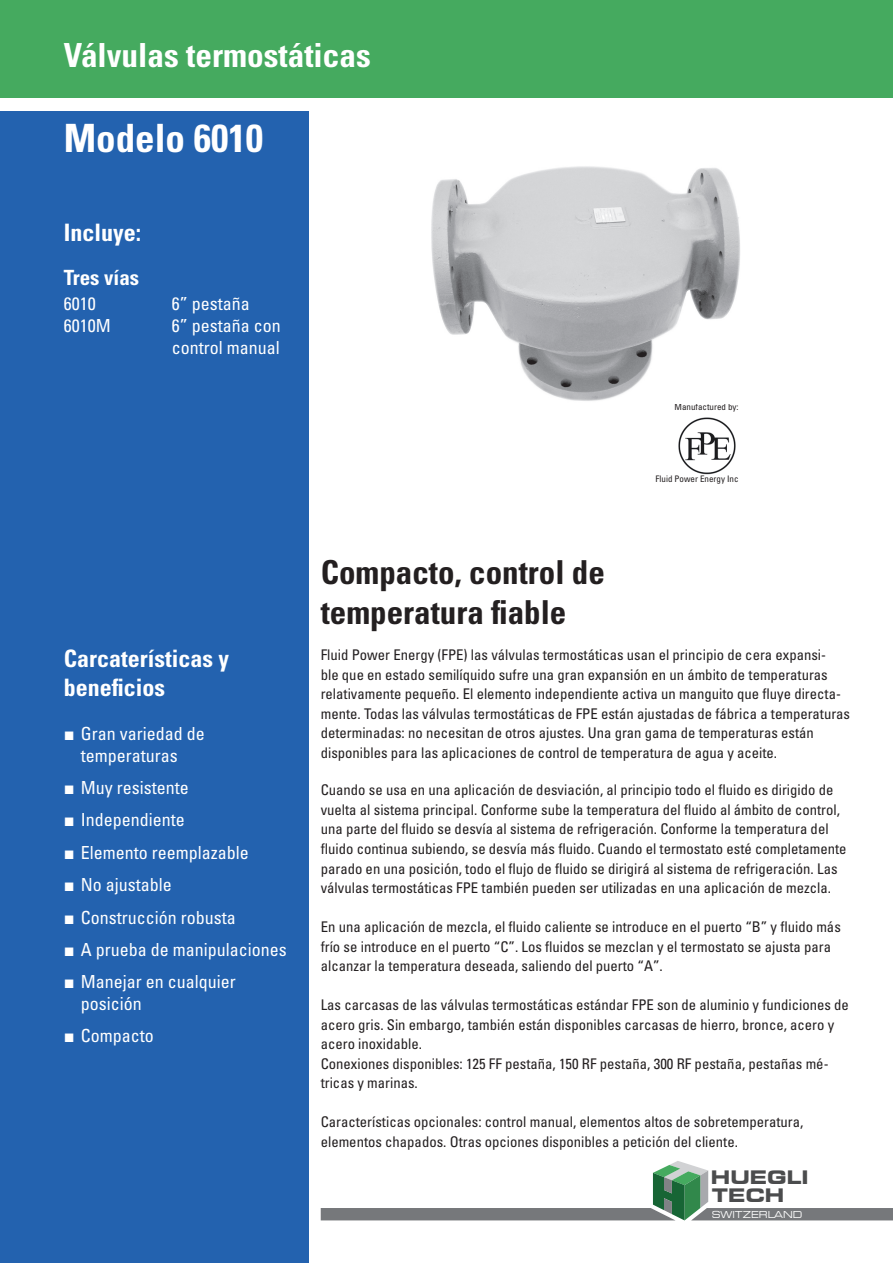
<style>
.page{position:relative;width:893px;height:1263px;background:#fff}
.page>*{position:absolute;margin:0;border:0;box-sizing:border-box;transform-origin:0 0}
.t1{font:700 condensed 39px "Univers LT Std";color:#fff}
.t2{font:700 condensed 33.15px "Univers LT Std";color:#fff}
.t3{font:700 condensed 33px/39.6px "Univers LT Std";color:#231f20}
.t4{font:700 condensed 24px/28.8px "Univers LT Std";color:#fff}
.t5{font:700 condensed 21px "Univers LT Std";color:#fff}
.t6{font:700 expanded 18.45px/17.9px "Square 721 BT";color:#4b4c4d}
.t7{font:condensed 18px/21.6px "Univers LT Std";color:#fff}
.t8{font:condensed 14.7px/19.5px "Univers LT Std";color:#231f20}
.t9{font:expanded 9.45px "Square 721 BT";color:#fff;scale:.96 1}
.t10{font:condensed 9px "Univers LT Std";color:#231f20}
.s1{font-family:"Franklin Gothic";font-stretch:normal}
</style>
<div class="page">
<div style="left:0;top:0;width:893px;height:98px;background:#45aa5f"></div>
<div style="left:0;top:111px;width:309px;height:1152px;background:#2362af"></div>
<svg style="left:321px;top:1161px;width:572px;height:59px"></svg>
<img style="left:678px;top:417px;width:58px;height:58px">
<img style="left:431px;top:166px;width:309px;height:235px">
<h2 class="t2" style="left:64px;top:34px;width:308px">Válvulas termostáticas</h2>
<h1 class="t1" style="left:64px;top:114px;width:201px">Modelo 6010</h1>
<h3 class="t4" style="left:64px;top:218px;width:79px">Incluye:</h3>
<h3 class="t5" style="left:64px;top:265px;width:77px">Tres vías</h3>
<p class="t7" style="left:64px;top:293px;width:33px">6010</p>
<p class="t7" style="left:172px;top:293px;width:79px">6” pestaña</p>
<p class="t7" style="left:64px;top:315px;width:48px">6010M</p>
<p class="t7" style="left:172px;top:315px;width:110px">6” pestaña con control manual</p>
<h3 class="t4" style="left:64px;top:644px;width:167px">Carcaterísticas y beneficios</h3>
<p class="t7" style="left:64px;top:722px;width:142px;text-align:center"><span class="s1">■</span> Gran variedad de temperaturas</p>
<p class="t7" style="left:64px;top:776px;width:126px"><span class="s1">■</span> Muy resistente</p>
<p class="t7" style="left:64px;top:809px;width:123px"><span class="s1">■</span> Independiente</p>
<p class="t7" style="left:64px;top:841px;width:186px"><span class="s1">■</span> Elemento reemplazable</p>
<p class="t7" style="left:64px;top:874px;width:109px"><span class="s1">■</span> No ajustable</p>
<p class="t7" style="left:64px;top:906px;width:173px"><span class="s1">■</span> Construcción robusta</p>
<p class="t7" style="left:64px;top:938px;width:224px"><span class="s1">■</span> A prueba de manipulaciones</p>
<p class="t7" style="left:81px;top:971px;width:156px;text-indent:-17px"><span class="s1">■</span> Manejar en cualquier posición</p>
<p class="t7" style="left:64px;top:1025px;width:92px"><span class="s1">■</span> Compacto</p>
<p class="t10" style="left:674px;top:401px;width:65px">Manufactured by:</p>
<h3 class="t3" style="left:321px;top:553px;width:286px">Compacto, control de temperatura fiable</h3>
<p class="t10" style="left:655px;top:473px;width:84px">Fluid Power Energy Inc</p>
<p class="t8" style="left:321px;top:645px;width:531px">Fluid Power Energy (FPE) las válvulas termostáticas usan el principio de cera expansi-<br>ble que en estado semilíquido sufre una gran expansión en un ámbito de temperaturas relativamente pequeño. El elemento independiente activa un manguito que fluye directa&shy;mente. Todas las válvulas termostáticas de FPE están ajustadas de fábrica a temperaturas determinadas: no necesitan de otros ajustes. Una gran gama de temperaturas están disponibles para las aplicaciones de control de temperatura de agua y aceite.</p>
<p class="t8" style="left:321px;top:780px;width:527px">Cuando se usa en una aplicación de desviación, al principio todo el fluido es dirigido de vuelta al sistema principal. Conforme sube la temperatura del fluido al ámbito de control, una parte del fluido se desvía al sistema de refrigeración. Conforme la temperatura del fluido continua subiendo, se desvía más fluido. Cuando el termostato esté completamente parado en una posición, todo el flujo de fluido se dirigirá al sistema de refrigeración. Las válvulas termostáticas FPE también pueden ser utilizadas en una aplicación de mezcla.</p>
<p class="t8" style="left:321px;top:917px;width:522px">En una aplicación de mezcla, el fluido caliente se introduce en el puerto “B” y fluido más frío se introduce en el puerto “C”. Los fluidos se mezclan y el termostato se ajusta para alcanzar la temperatura deseada, saliendo del puerto “A”.</p>
<p class="t8" style="left:321px;top:995px;width:530px">Las carcasas de las válvulas termostáticas estándar FPE son de aluminio y fundiciones de acero gris. Sin embargo, también están disponibles carcasas de hierro, bronce, acero y acero inoxidable.<br>Conexiones disponibles: 125 FF pestaña, 150 RF pestaña, 300 RF pestaña, pestañas mé&shy;tricas y marinas.</p>
<p class="t8" style="left:321px;top:1112px;width:484px">Características opcionales: control manual, elementos altos de sobretemperatura, elementos chapados. Otras opciones disponibles a petición del cliente.</p>
<p class="t6" style="left:711px;top:1168px;width:99px">HUEGLI<br>TECH</p>
<p class="t9" style="left:712px;top:1208px;width:96px">SWITZERLAND</p>
</div>
